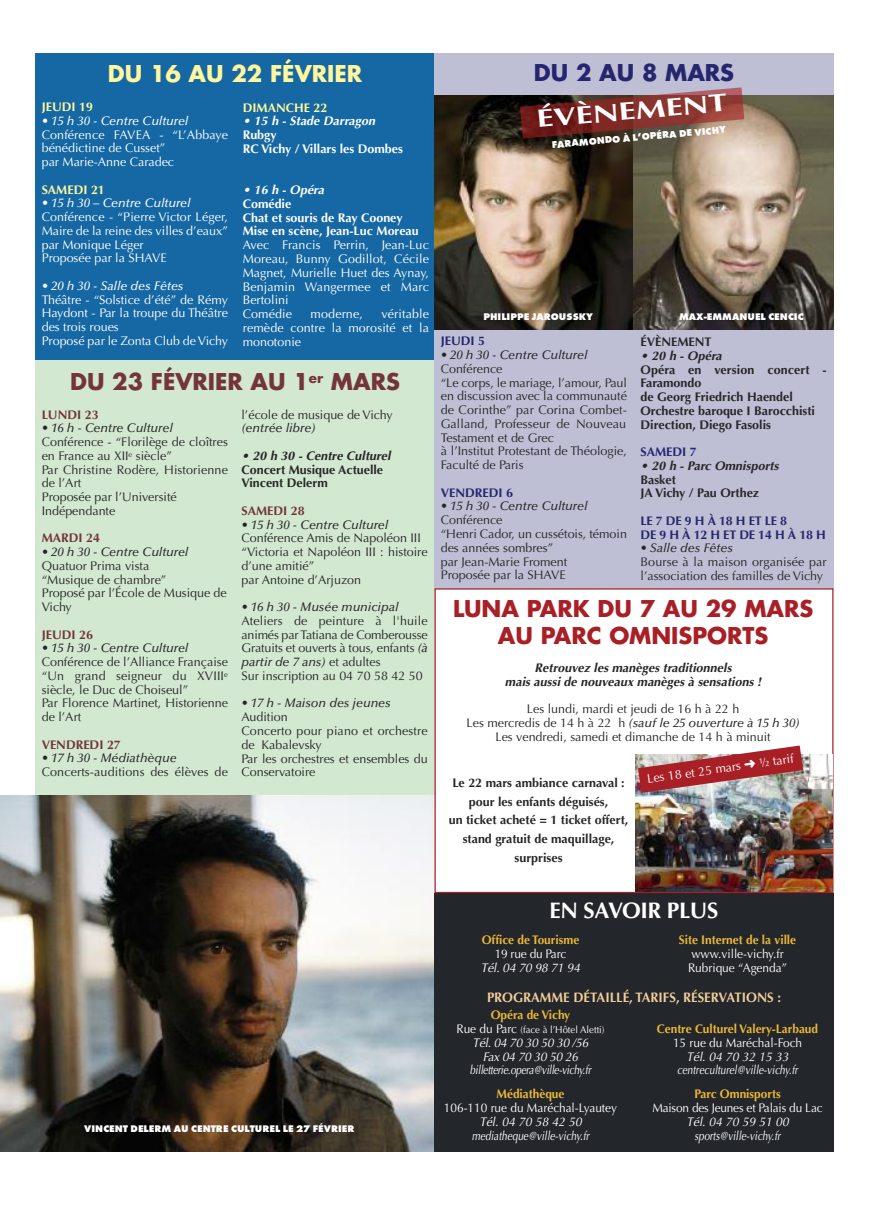
<style>
.page{position:relative;width:869px;height:1205px;background:#fff}
.page>*{position:absolute;margin:0;border:0;box-sizing:border-box;transform-origin:0 0}
.t1{font:700 25px "Optima";color:#fff;scale:1.35 1}
.t2{font:700 22.5px/27.5px "Futura";color:#a91f26;text-align:center}
.t3{font:700 22.5px "Futura";color:#743539}
.t4{font:700 22.5px "Futura";color:#fff79d}
.t5{font:700 22.5px "Optima";letter-spacing:-.015em;color:#fff}
.t6{font:700 22.5px "Futura";color:#26256f}
.t7{font:700 13.75px "Optima";color:#f1cd99;scale:.95 1}
.t8{font:12.5px/13.8px "Optima";color:#272627}
.t9{font:12.5px/13.8px "Optima";color:#fff}
.t10{font:700 12.5px/13.8px "Optima";color:#272627}
.t11{font:italic 500 12.5px "Optima";color:#272627}
.t12{font:italic 12.5px/13.8px "Optima";color:#fff;text-align:center;scale:.95 1}
.t13{font:12.5px/13.8px "Optima";color:#fff;scale:.95 1}
.t14{font:italic 700 12.5px/13.8px "Optima";letter-spacing:.005em;color:#272627;text-align:center}
.t15{font:700 12.5px "Optima";color:#ecb834;scale:.95 1}
.t16{font:700 12.5px/13.8px "Optima";color:#fff}
.t17{font:italic 500 12.5px "Optima";color:#fff}
.t18{font:italic 12.5px/13.8px "Optima";letter-spacing:-.02em;color:#fff;text-align:center;scale:.95 1}
.t19{font:700 12.5px "Optima";color:#743539}
.t20{font:700 12.5px/13.8px "Optima";letter-spacing:.245em;color:#26256f}
.t21{font:italic 700 12.5px "Optima";letter-spacing:.005em;color:#fff}
.t22{font:700 12.5px "Optima";color:#fff79d}
.t23{font:700 12.5px "Optima";color:#26256f}
.t24{font:800 10px "Futura T";color:#fff}
.t25{font:10px "Optima";color:#fff;scale:.95 1}
.s1{font-weight:500;font-style:italic}
.s2{font-size:12.5px}
</style>
<div class="page">
<div style="left:35px;top:53px;width:399px;height:308px;background:#1668a4"></div>
<div style="left:35px;top:360px;width:399px;height:792px;background:#d2e8d0"></div>
<div style="left:434px;top:53px;width:399px;height:536px;background:#bebed4"></div>
<img style="left:0;top:795px;width:434px;height:357px">
<img style="left:434px;top:95px;width:199px;height:235px">
<svg style="left:633px;top:95px;width:200px;height:235px;background:#7c715f"></svg>
<div style="left:434px;top:893px;width:399px;height:259px;background:#23262b"></div>
<div style="left:434px;top:588px;width:399px;height:305px;border:1px solid #a91f26"></div>
<svg style="left:656px;top:87px;width:85px;height:8px"></svg>
<img style="left:519px;top:97px;width:114px;height:42px">
<img style="left:633px;top:95px;width:111px;height:34px">
<img style="left:635px;top:755px;width:196px;height:137px">
<img style="left:637px;top:745px;width:165px;height:48px">
<h2 class="t4" style="left:108px;top:64px;width:255px">DU 16 AU 22 FÉVRIER</h2>
<p class="t22" style="left:42px;top:102px;width:53px">JEUDI 19</p>
<p class="t17" style="left:42px;top:116px;width:148px">• 15 h 30 - Centre Culturel</p>
<p class="t9" style="left:42px;top:129px;width:188px">Conférence FAVEA - “L’Abbaye bénédictine de Cusset”<br>par Marie-Anne Caradec</p>
<p class="t22" style="left:42px;top:184px;width:65px">SAMEDI 21</p>
<p class="t17" style="left:42px;top:198px;width:150px">• 15 h 30 – Centre Culturel</p>
<p class="t9" style="left:42px;top:211px;width:188px">Conférence - “Pierre Victor Léger,<br>Maire de la reine des villes d’eaux” par Monique Léger<br>Proposée par la SHAVE</p>
<p class="t17" style="left:42px;top:281px;width:143px">• 20 h 30 - Salle des Fêtes</p>
<p class="t9" style="left:42px;top:294px;width:188px">Théâtre - “Solstice d’été” de Rémy<br>Haydont - Par la troupe du Théâtre des trois roues<br>Proposé par le Zonta Club deVichy</p>
<p class="t22" style="left:243px;top:102px;width:86px">DIMANCHE 22</p>
<p class="t21" style="left:243px;top:116px;width:134px">• 15 h - Stade Darragon</p>
<p class="t16" style="left:243px;top:129px;width:162px">Rubgy<br>RC Vichy / Villars les Dombes</p>
<p class="t21" style="left:243px;top:185px;width:83px">• 16 h - Opéra</p>
<p class="t16" style="left:243px;top:198px;width:177px">Comédie<br>Chat et souris de Ray Cooney<br>Mise en scène, Jean-Luc Moreau</p>
<p class="t9" style="left:243px;top:239px;width:188px">Avec Francis Perrin, Jean-Luc<br>Moreau, Bunny Godillot, Cécile<br>Magnet, Murielle Huet des Aynay,<br>Benjamin Wangermee et Marc<br>Bertolini<br>Comédie</p>
<p class="t9" style="left:243px;top:308px;width:188px;text-align:justify;text-indent:139px">véritable remède contre la morosité et la monotonie</p>
<p class="t9" style="left:310px;top:308px;width:54px">moderne,</p>
<h2 class="t3" style="left:70px;top:371px;width:331px">DU 23 FÉVRIER AU 1<sup>er</sup> MARS</h2>
<p class="t19" style="left:42px;top:409px;width:58px">LUNDI 23</p>
<p class="t11" style="left:42px;top:423px;width:132px">• 16 h - Centre Culturel</p>
<p class="t8" style="left:42px;top:436px;width:188px">Conférence - “Florilège de cloîtres en France au XII<sup>e</sup> siècle”<br>Par Christine Rodère, Historienne de l’Art<br>Proposée par l’Université<br>Indépendante</p>
<p class="t19" style="left:42px;top:533px;width:60px">MARDI 24</p>
<p class="t11" style="left:42px;top:547px;width:148px">• 20 h 30 - Centre Culturel</p>
<p class="t8" style="left:42px;top:560px;width:186px">Quatuor Prima vista<br>“Musique de chambre”<br>Proposé par l’École de Musique de<br>Vichy</p>
<p class="t19" style="left:42px;top:629px;width:53px">JEUDI 26</p>
<p class="t11" style="left:42px;top:643px;width:148px">• 15 h 30 - Centre Culturel</p>
<p class="t8" style="left:42px;top:656px;width:188px">Conférence de l’Alliance Française “Un grand seigneur du XVIII<sup>e </sup>siècle, le Duc de Choiseul”<br>Par Florence Martinet, Historienne de l’Art</p>
<p class="t19" style="left:42px;top:739px;width:81px">VENDREDI 27</p>
<p class="t11" style="left:42px;top:753px;width:136px">• 17 h 30 - Médiathèque</p>
<p class="t8" style="left:42px;top:766px;width:188px">Concerts-auditions des élèves de</p>
<p class="t8" style="left:241px;top:409px;width:153px">l’école de musique de Vichy</p>
<p class="t11" style="left:241px;top:423px;width:75px">(entrée libre)</p>
<p class="t14" style="left:241px;top:450px;width:151px">• 20 h 30 - Centre Culturel</p>
<p class="t10" style="left:241px;top:464px;width:143px">Concert Musique Actuelle<br>Vincent Delerm</p>
<p class="t19" style="left:241px;top:505px;width:65px">SAMEDI 28</p>
<p class="t11" style="left:241px;top:519px;width:148px">• 15 h 30 - Centre Culturel</p>
<p class="t8" style="left:241px;top:532px;width:188px">Conférence Amis de Napoléon III “Victoria et Napoléon III : histoire d’une amitié”<br>par Antoine d’Arjuzon</p>
<p class="t11" style="left:241px;top:602px;width:158px">• 16 h 30 - Musée municipal</p>
<p class="t8" style="left:241px;top:615px;width:188px">Ateliers de peinture à l'huile animés par Tatiana de Comberousse<br>Gratuits et ouverts à tous, enfants <span class="s1">(à partir de 7 ans)</span> et adultes<br>Sur inscription au 04 70 58 42 50</p>
<p class="t11" style="left:241px;top:698px;width:151px">• 17 h - Maison des jeunes</p>
<p class="t8" style="left:241px;top:711px;width:188px">Audition<br>Concerto pour piano et orchestre de Kabalevsky<br>Par les orchestres et ensembles du<br>Conservatoire</p>
<h2 class="t6" style="left:533px;top:63px;width:202px">DU 2 AU 8 MARS</h2>
<h1 class="t1" style="left:535px;top:109px;width:143px;rotate:-5deg">ÉVÈNEMENT</h1>
<p class="t24" style="left:551px;top:139px;width:176px;rotate:-5deg">FARAMONDO À L’OPÉRA DE VICHY</p>
<p class="t24" style="left:483px;top:310px;width:111px">PHILIPPE JAROUSSKY</p>
<p class="t23" style="left:440px;top:336px;width:46px">JEUDI 5</p>
<p class="t11" style="left:440px;top:350px;width:148px">• 20 h 30 - Centre Culturel</p>
<p class="t8" style="left:440px;top:363px;width:188px">Conférence<br>“Le corps, le mariage, l’amour, Paul en discussion avec la communauté de Corinthe” par Corina Combet-<br>Galland, Professeur de Nouveau<br>Testament et de Grec<br>à l’Institut Protestant de Théologie,<br>Faculté de Paris</p>
<p class="t23" style="left:440px;top:487px;width:74px">VENDREDI 6</p>
<p class="t11" style="left:440px;top:501px;width:148px">• 15 h 30 - Centre Culturel</p>
<p class="t8" style="left:440px;top:514px;width:188px">Conférence<br>“Henri Cador, un cussétois, témoin des années sombres”<br>par Jean-Marie Froment<br>Proposée par la SHAVE</p>
<p class="t24" style="left:678px;top:310px;width:126px">MAX-EMMANUEL CENCIC</p>
<p class="t10" style="left:640px;top:336px;width:72px">ÉVÈNEMENT</p>
<p class="t14" style="left:640px;top:350px;width:83px">• 20 h - Opéra</p>
<p class="t10" style="left:640px;top:364px;width:188px">Opéra en version concert -<br>Faramondo<br>de Georg Friedrich Haendel<br>Orchestre baroque I Barocchisti<br>Direction, Diego Fasolis</p>
<p class="t23" style="left:640px;top:447px;width:58px">SAMEDI 7</p>
<p class="t14" style="left:640px;top:460px;width:139px">• 20 h - Parc Omnisports</p>
<p class="t10" style="left:640px;top:474px;width:120px">Basket<br>JA Vichy / Pau Orthez</p>
<p class="t20" style="left:640px;top:515px;width:187px">LE7DE9HÀ18HETLE8<br>DE9HÀ12HETDE14HÀ18H</p>
<p class="t11" style="left:640px;top:543px;width:94px">• Salle des Fêtes</p>
<p class="t8" style="left:640px;top:556px;width:188px">Bourse à la maison organisée par l’association des familles de Vichy</p>
<h2 class="t2" style="left:453px;top:596px;width:361px">LUNA PARK DU 7 AU 29 MARS<br>AU PARC OMNISPORTS</h2>
<p class="t14" style="left:504px;top:662px;width:258px">Retrouvez les manèges traditionnels<br>mais aussi de nouveaux manèges à sensations !</p>
<p class="t8" style="left:466px;top:703px;width:334px;text-align:center">Les lundi, mardi et jeudi de 16 h à 22 h<br>Les mercredis de 14 h à 22 h <span class="s1">(sauf le 25 ouverture à 15 h 30)<br></span>Les vendredi, samedi et dimanche de 14 h à minuit</p>
<p class="t10" style="left:448px;top:774px;width:181px;line-height:18.8px;text-align:center">Le 22 mars ambiance carnaval : pour les enfants déguisés,<br>un ticket acheté = 1 ticket offert, stand gratuit de maquillage, surprises</p>
<p class="t9" style="left:646px;top:773px;width:149px;rotate:-8deg">Les 18 et 25 mars ➜ ½ tarif</p>
<p class="t24" style="left:84px;top:1122px;width:272px">VINCENT DELERM AU CENTRE CULTUREL LE 27 FÉVRIER</p>
<h2 class="t5" style="left:549px;top:901px;width:170px">EN SAVOIR PLUS</h2>
<p class="t15" style="left:481px;top:935px;width:104px">Office de Tourisme</p>
<p class="t13" style="left:494px;top:948px;width:77px">19 rue du Parc</p>
<p class="t12" style="left:480px;top:962px;width:106px">Tél. 04 70 98 71 94</p>
<p class="t15" style="left:678px;top:935px;width:125px">Site Internet de la ville</p>
<p class="t13" style="left:687px;top:948px;width:106px">www.ville-vichy.fr<br>Rubrique “Agenda”</p>
<p class="t7" style="left:487px;top:992px;width:311px">PROGRAMME DÉTAILLÉ, TARIFS, RÉSERVATIONS :</p>
<p class="t15" style="left:490px;top:1010px;width:85px">Opéra de Vichy</p>
<p class="t25" style="left:456px;top:1026px;width:157px"><span class="s2">Rue du Parc</span> (face à l’Hôtel Aletti)</p>
<p class="t18" style="left:469px;top:1037px;width:129px">Tél. 04 70 30 50 30 /56<br>Fax 04 70 30 50 26 billetterie.opera@ville-vichy.fr</p>
<p class="t15" style="left:496px;top:1089px;width:73px">Médiathèque</p>
<p class="t13" style="left:443px;top:1102px;width:184px">106-110 rue du Maréchal-Lyautey</p>
<p class="t12" style="left:471px;top:1116px;width:125px">Tél. 04 70 58 42 50 mediatheque@ville-vichy.fr</p>
<p class="t15" style="left:656px;top:1024px;width:171px">Centre Culturel Valery-Larbaud</p>
<p class="t13" style="left:672px;top:1037px;width:137px">15 rue du Maréchal-Foch</p>
<p class="t12" style="left:676px;top:1051px;width:128px">Tél. 04 70 32 15 33 centreculturel@ville-vichy.fr</p>
<p class="t15" style="left:694px;top:1089px;width:92px">Parc Omnisports</p>
<p class="t13" style="left:652px;top:1102px;width:181px">Maison des Jeunes et Palais du Lac</p>
<p class="t12" style="left:686px;top:1116px;width:109px">Tél. 04 70 59 51 00 sports@ville-vichy.fr</p>
</div>
